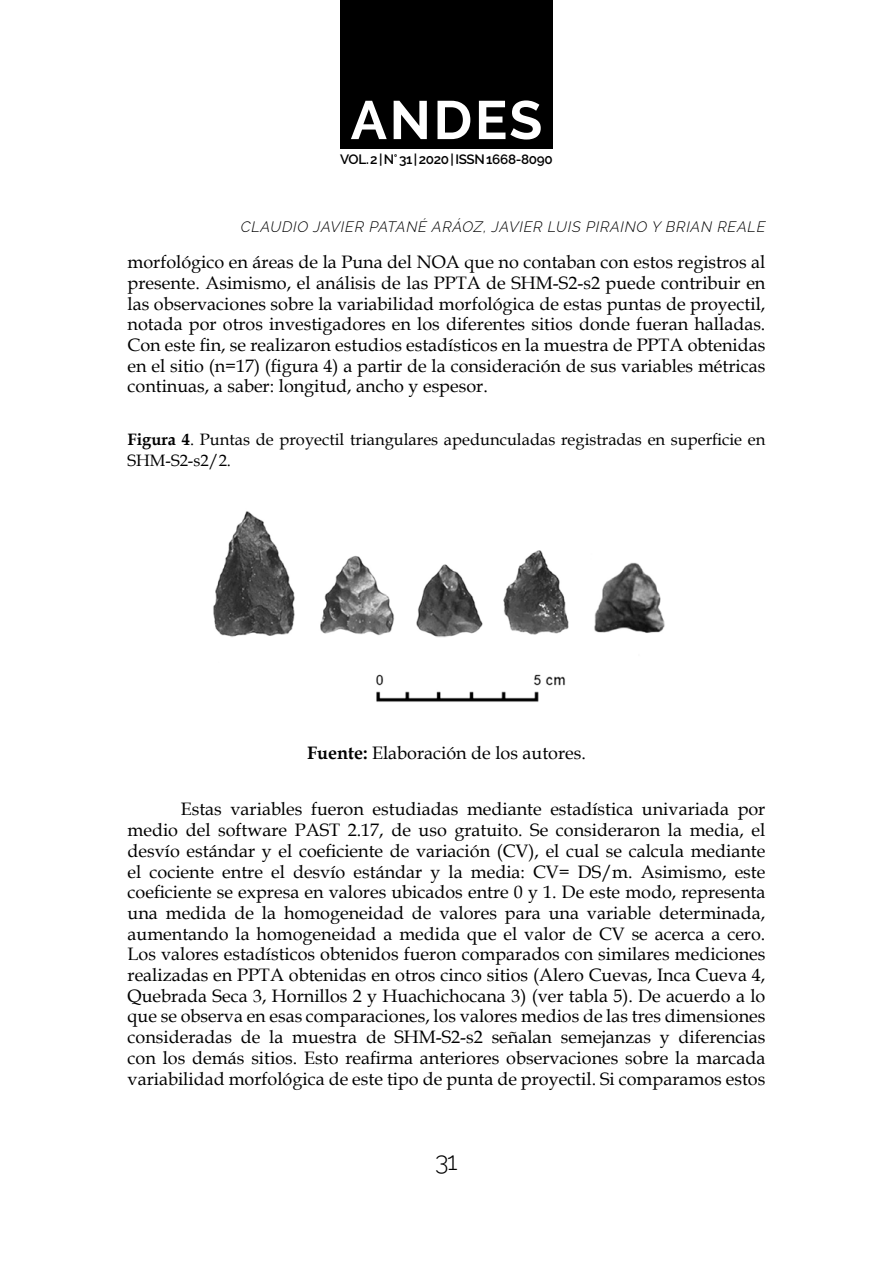
<style>
.page{position:relative;width:893px;height:1263px;background:#fff}
.page>*{position:absolute;margin:0;border:0;box-sizing:border-box;transform-origin:0 0}
.t1{font:700 54px "Raleway";letter-spacing:.05em;color:#fff}
.t2{font:300 25.5px "Raleway";color:#000}
.t3{font:18px/20.7px "Book Antiqua";color:#000;text-align:justify}
.t4{font:16.5px/20.7px "Book Antiqua";color:#000}
.t5{font:italic 300 15px "Raleway";letter-spacing:.05em;color:#000}
.t6{font:600 13.5px "Raleway";letter-spacing:-.025em;color:#000}
.s1{font-weight:700}
</style>
<div class="page">
<div style="left:340px;top:0;width:213px;height:149px;background:#000"></div>
<img style="left:213px;top:511px;width:452px;height:191px">
<h1 class="t1" style="left:351px;top:89px;width:193px">ANDES</h1>
<p class="t6" style="left:340px;top:152px;width:214px">VOL. 2 | N° 31 | 2020 | ISSN 1668-8090</p>
<p class="t5" style="left:241px;top:218px;width:526px">CLAUDIO JAVIER PATANÉ ARÁOZ, JAVIER LUIS PIRAINO Y BRIAN REALE</p>
<p class="t3" style="left:128px;top:251px;width:639px">morfológico en áreas de la Puna del NOA que no contaban con estos registros al presente. Asimismo, el análisis de las PPTA de SHM-S2-s2 puede contribuir en las observaciones sobre la variabilidad morfológica de estas puntas de proyectil, notada por otros investigadores en los diferentes sitios donde fueran halladas.<br>Con este fin, se realizaron estudios estadísticos en la muestra de PPTA obtenidas en el sitio (n=17) (figura 4) a partir de la consideración de sus variables métricas continuas, a saber: longitud, ancho y espesor.</p>
<p class="t4" style="left:128px;top:429px;width:639px"><span class="s1">Figura 4</span>. Puntas de proyectil triangulares apedunculadas registradas en superficie en<br>SHM-S2-s2/2.</p>
<p class="t3" style="left:307px;top:742px;width:280px"><span class="s1">Fuente:</span> Elaboración de los autores.</p>
<p class="t3" style="left:128px;top:798px;width:639px;text-indent:53px">Estas variables fueron estudiadas mediante estadística univariada por medio del software PAST 2.17, de uso gratuito. Se consideraron la media, el desvío estándar y el coeficiente de variación (CV), el cual se calcula mediante el cociente entre el desvío estándar y la media: CV= DS/m. Asimismo, este coeficiente se expresa en valores ubicados entre 0 y 1. De este modo, representa una medida de la homogeneidad de valores para una variable determinada, aumentando la homogeneidad a medida que el valor de CV se acerca a cero.<br>Los valores estadísticos obtenidos fueron comparados con similares mediciones realizadas en PPTA obtenidas en otros cinco sitios (Alero Cuevas, Inca Cueva 4, Quebrada Seca 3, Hornillos 2 y Huachichocana 3) (ver tabla 5). De acuerdo a lo que se observa en esas comparaciones, los valores medios de las tres dimensiones consideradas de la muestra de SHM-S2-s2 señalan semejanzas y diferencias con los demás sitios. Esto reafirma anteriores observaciones sobre la marcada variabilidad morfológica de este tipo de punta de proyectil. Si comparamos estos</p>
<h2 class="t2" style="left:435px;top:1146px;width:24px">31</h2>
</div>
